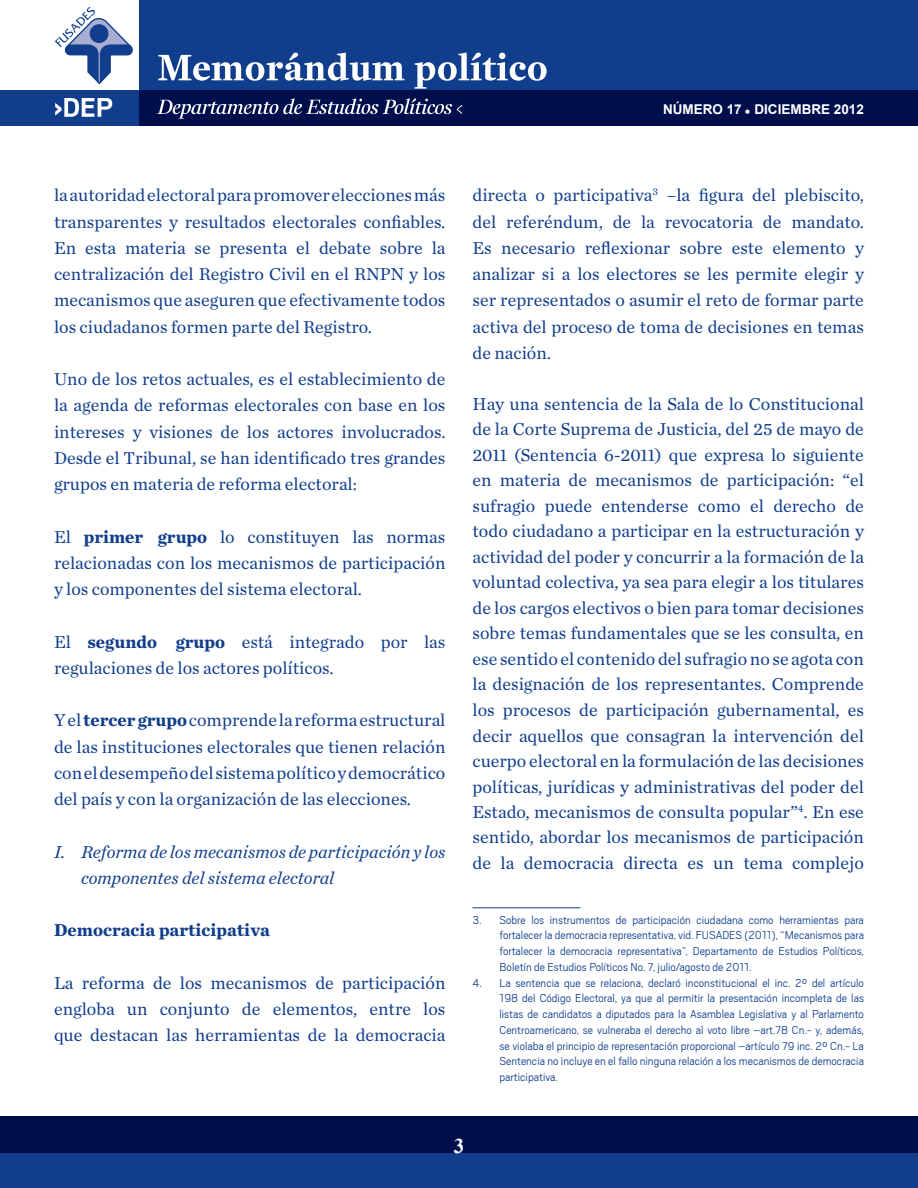
<style>
.page{position:relative;width:918px;height:1188px;background:#fff}
.page>*{position:absolute;margin:0;border:0;box-sizing:border-box;transform-origin:0 0}
.t1{font:700 21px "Times New Roman";color:#fff}
.t2{font:18px/26.2px "Chronicle Text G1";color:#103d8c;text-align:justify}
.t3{font:italic 18px/26.2px "Chronicle Text G1";color:#103d8c}
.t4{font:700 18px "Chronicle Text G1";color:#103d8c}
.t5{font:700 13.5px "Arial";color:#fff}
.t6{font:300 12.75px/15.8px "Scout";color:#103d8c;text-align:justify}
.s1{font-weight:700}
</style>
<div class="page">
<div style="left:0;top:1116px;width:918px;height:72px;background:#103d8c"></div>
<div style="left:0;top:1116px;width:918px;height:37px;background:#010e4c"></div>
<div style="left:140px;top:0;width:778px;height:126px;background:#103d8c"></div>
<svg style="left:0;top:90px;width:918px;height:36px;background:#031555"></svg>
<svg style="left:55px;top:98px;width:57px;height:19px"></svg>
<svg style="left:158px;top:53px;width:389px;height:36px"></svg>
<svg style="left:157px;top:99px;width:305px;height:20px;background:#364071"></svg>
<svg style="left:54px;top:7px;width:79px;height:77px"></svg>
<hr style="left:472px;top:907px;width:108px;height:1px;background:#103d8c">
<svg style="left:746px;top:109px;width:4px;height:5px"></svg>
<p class="t5" style="left:663px;top:102px;width:202px">NÚMERO 17 DICIEMBRE 2012</p>
<p class="t2" style="left:54px;top:181px;width:393px">la autoridad electoral para promover elecciones más transparentes y resultados electorales confiables.<br>En esta materia se presenta el debate sobre la centralización del Registro Civil en el RNPN y los mecanismos que aseguren que efectivamente todos los ciudadanos formen parte del Registro.</p>
<p class="t2" style="left:54px;top:365px;width:393px">Uno de los retos actuales, es el establecimiento de la agenda de reformas electorales con base en los intereses y visiones de los actores involucrados.<br>Desde el Tribunal, se han identificado tres grandes grupos en materia de reforma electoral:</p>
<p class="t2" style="left:54px;top:523px;width:393px">El <span class="s1">primer grupo</span> lo constituyen las normas relacionadas con los mecanismos de participación y los componentes del sistema electoral.</p>
<p class="t2" style="left:54px;top:628px;width:393px">El <span class="s1">segundo grupo</span> está integrado por las regulaciones de los actores políticos.</p>
<p class="t2" style="left:54px;top:706px;width:393px">Y el <span class="s1">tercer grupo</span> comprende la reforma estructural de las instituciones electorales que tienen relación con el desempeño del sistema político y democrático del país y con la organización de las elecciones.</p>
<p class="t3" style="left:81px;top:838px;width:366px;text-indent:-27px">I. Reforma de los mecanismos de participación y los componentes del sistema electoral</p>
<p class="t4" style="left:54px;top:916px;width:217px">Democracia participativa</p>
<p class="t2" style="left:54px;top:969px;width:393px">La reforma de los mecanismos de participación engloba un conjunto de elementos, entre los que destacan las herramientas de la democracia</p>
<p class="t2" style="left:472px;top:181px;width:393px">directa o participativa<sup>3</sup> –la figura del plebiscito, del referéndum, de la revocatoria de mandato.<br>Es necesario reflexionar sobre este elemento y analizar si a los electores se les permite elegir y ser representados o asumir el reto de formar parte activa del proceso de toma de decisiones en temas de nación.</p>
<p class="t2" style="left:472px;top:390px;width:393px;line-height:25.5px">Hay una sentencia de la Sala de lo Constitucional de la Corte Suprema de Justicia, del 25 de mayo de 2011 (Sentencia 6-2011) que expresa lo siguiente en materia de mecanismos de participación: “el sufragio puede entenderse como el derecho de todo ciudadano a participar en la estructuración y actividad del poder y concurrir a la formación de la voluntad colectiva, ya sea para elegir a los titulares de los cargos electivos o bien para tomar decisiones sobre temas fundamentales que se les consulta, en ese sentido el contenido del sufragio no se agota con la designación de los representantes. Comprende los procesos de participación gubernamental, es decir aquellos que consagran la intervención del cuerpo electoral en la formulación de las decisiones políticas, jurídicas y administrativas del poder del Estado, mecanismos de consulta popular”<sup>4</sup>. En ese sentido, abordar los mecanismos de participación de la democracia directa es un tema complejo</p>
<p class="t6" style="left:500px;top:911px;width:366px;text-indent:-27px">3. Sobre los instrumentos de participación ciudadana como herramientas para fortalecer la democracia representativa, vid. FUSADES (2011), “Mecanismos para fortalecer la democracia representativa”, Departamento de Estudios Políticos, Boletín de Estudios Políticos No. 7, julio/agosto de 2011.</p>
<p class="t6" style="left:500px;top:974px;width:366px;text-indent:-27px">4. La sentencia que se relaciona, declaró inconstitucional el inc. 2º del artículo 198 del Código Electoral, ya que al permitir la presentación incompleta de las listas de candidatos a diputados para la Asamblea Legislativa y al Parlamento Centroamericano, se vulneraba el derecho al voto libre –art.78 Cn.- y, además, se violaba el principio de representación proporcional –artículo 79 inc. 2º Cn.- La Sentencia no incluye en el fallo ninguna relación a los mecanismos de democracia participativa.</p>
<p class="t1" style="left:454px;top:1131px;width:12px">3</p>
</div>
